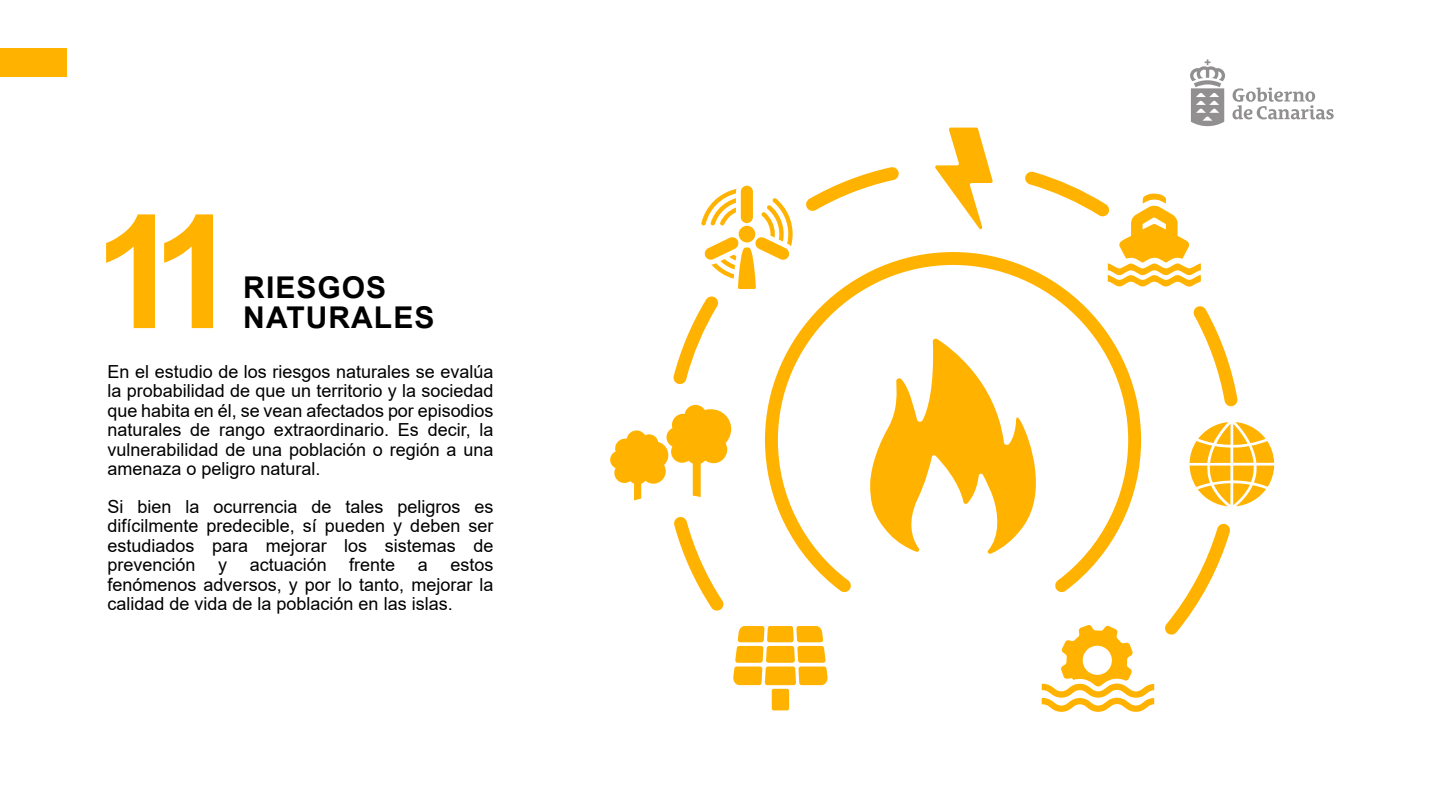
<style>
.page{position:relative;width:1440px;height:810px;background:#fff}
.page>*{position:absolute;margin:0;border:0;box-sizing:border-box;transform-origin:0 0}
.t1{font:700 158.1px "Arial";color:#ffb300}
.t2{font:700 30px "Arial";letter-spacing:.035em;color:#000}
.t3{font:18px/19.5px "Arial";color:#000;text-align:justify}
</style>
<div class="page">
<svg style="left:1190px;top:59px;width:35px;height:67px"></svg>
<svg style="left:1233px;top:87px;width:101px;height:32px"></svg>
<div style="left:0;top:49px;width:67px;height:28px;background:#ffb300"></div>
<svg style="left:1190px;top:422px;width:84px;height:84px"></svg>
<svg style="left:674px;top:517px;width:50px;height:94px"></svg>
<svg style="left:673px;top:296px;width:46px;height:89px"></svg>
<svg style="left:806px;top:167px;width:93px;height:44px"></svg>
<svg style="left:1193px;top:306px;width:45px;height:101px"></svg>
<svg style="left:1165px;top:523px;width:65px;height:112px"></svg>
<svg style="left:1025px;top:171px;width:176px;height:116px"></svg>
<svg style="left:610px;top:405px;width:121px;height:95px"></svg>
<svg style="left:1042px;top:625px;width:112px;height:87px"></svg>
<svg style="left:733px;top:626px;width:95px;height:59px"></svg>
<div style="left:772px;top:689px;width:17px;height:21px;background:#ffb300;border-radius:2px"></div>
<div style="left:741px;top:186px;width:12px;height:37px;background:#ffb300;border-radius:6px"></div>
<svg style="left:701px;top:189px;width:92px;height:100px"></svg>
<svg style="left:935px;top:128px;width:58px;height:101px"></svg>
<svg style="left:765px;top:252px;width:376px;height:341px"></svg>
<svg style="left:870px;top:338px;width:177px;height:217px"></svg>
<h1 class="t1" style="left:94px;top:213px;width:146px">11</h1>
<h2 class="t2" style="left:243px;top:276px;width:144px">RIESGOS</h2>
<h2 class="t2" style="left:243px;top:306px;width:193px">NATURALES</h2>
<p class="t3" style="left:107px;top:364px;width:388px">En el estudio de los riesgos naturales se evalúa la probabilidad de que un territorio y la sociedad que habita en él, se vean afectados por episodios naturales de rango extraordinario. Es decir, la vulnerabilidad de una población o región a una amenaza o peligro natural.</p>
<p class="t3" style="left:107px;top:499px;width:388px">Si bien la ocurrencia de tales peligros es difícilmente predecible, sí pueden y deben ser estudiados para mejorar los sistemas de prevención</p>
<p class="t3" style="left:218px;top:557px;width:10px">y</p>
<p class="t3" style="left:250px;top:557px;width:79px">actuación</p>
<p class="t3" style="left:349px;top:557px;width:48px">frente</p>
<p class="t3" style="left:418px;top:557px;width:12px">a</p>
<p class="t3" style="left:107px;top:557px;width:388px;text-indent:343px">estos fenómenos adversos, y por lo tanto, mejorar la calidad de vida de la población en las islas.</p>
</div>
